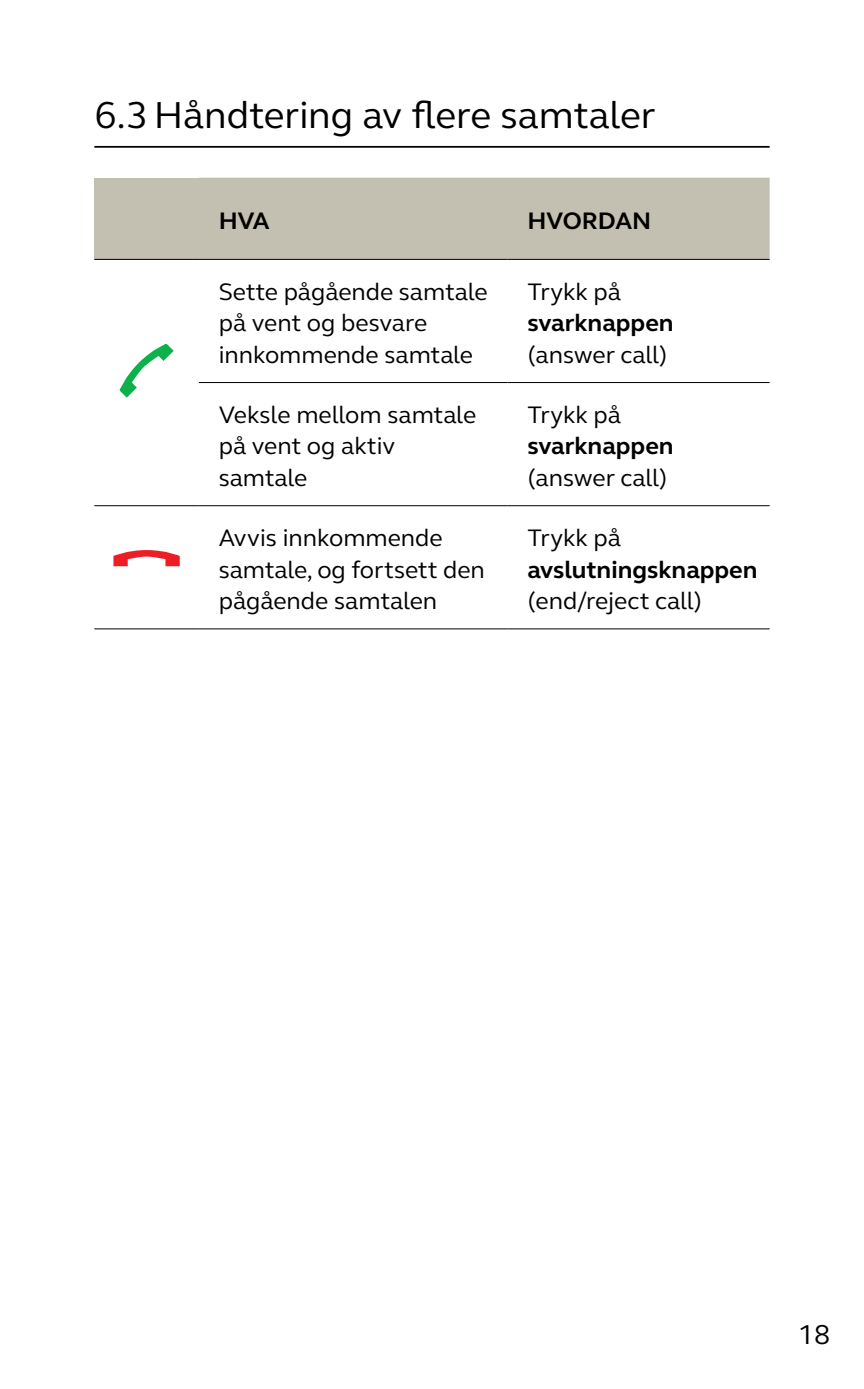
<style>
.page{position:relative;width:864px;height:1389px;background:#fff}
.page>*{position:absolute;margin:0;border:0;box-sizing:border-box;transform-origin:0 0}
.t1{font:38.5px "GN Elliot";color:#000}
.t2{font:28px "GN Elliot";color:#000}
.t3{font:24.5px/31.5px "GN Elliot";color:#000}
.t4{font:700 24.5px "GN Elliot";color:#000}
</style>
<div class="page">
<hr style="left:94px;top:146px;width:675px;height:2px;background:#000">
<div style="left:94px;top:178px;width:105px;height:81px;background:#c4c0b1"></div>
<div style="left:199px;top:178px;width:570px;height:81px;background:#c4c0b1"></div>
<hr style="left:94px;top:628px;width:105px;height:1px;background:#000">
<hr style="left:94px;top:259px;width:105px;height:1px;background:#000">
<hr style="left:94px;top:505px;width:105px;height:1px;background:#000">
<hr style="left:199px;top:259px;width:308px;height:1px;background:#000">
<hr style="left:507px;top:259px;width:262px;height:1px;background:#000">
<hr style="left:199px;top:382px;width:308px;height:1px;background:#000">
<hr style="left:507px;top:382px;width:262px;height:1px;background:#000">
<hr style="left:199px;top:505px;width:308px;height:1px;background:#000">
<hr style="left:507px;top:505px;width:262px;height:1px;background:#000">
<hr style="left:199px;top:628px;width:308px;height:1px;background:#000">
<hr style="left:507px;top:628px;width:262px;height:1px;background:#000">
<svg style="left:119px;top:344px;width:54px;height:54px"></svg>
<svg style="left:113px;top:550px;width:67px;height:16px"></svg>
<h1 class="t1" style="left:94px;top:89px;width:562px">6.3Håndtering av flere samtaler</h1>
<p class="t4" style="left:218px;top:204px;width:52px">HVA</p>
<p class="t4" style="left:527px;top:204px;width:125px">HVORDAN</p>
<p class="t3" style="left:218px;top:275px;width:270px">Sette pågående samtale på vent og besvare innkommende samtale</p>
<p class="t3" style="left:527px;top:275px;width:95px">Trykk på</p>
<p class="t4" style="left:527px;top:307px;width:148px">svarknappen</p>
<p class="t3" style="left:527px;top:338px;width:141px">(answer call)</p>
<p class="t3" style="left:218px;top:398px;width:259px">Veksle mellom samtale på vent og aktiv samtale</p>
<p class="t3" style="left:527px;top:398px;width:95px">Trykk på</p>
<p class="t4" style="left:527px;top:430px;width:148px">svarknappen</p>
<p class="t3" style="left:527px;top:461px;width:141px">(answer call)</p>
<p class="t3" style="left:218px;top:521px;width:267px">Avvis innkommende samtale, og fortsett den pågående samtalen</p>
<p class="t3" style="left:527px;top:521px;width:95px">Trykk på</p>
<p class="t4" style="left:527px;top:553px;width:232px">avslutningsknappen</p>
<p class="t3" style="left:527px;top:584px;width:176px">(end/reject call)</p>
<p class="t2" style="left:797px;top:1316px;width:34px">18</p>
</div>
